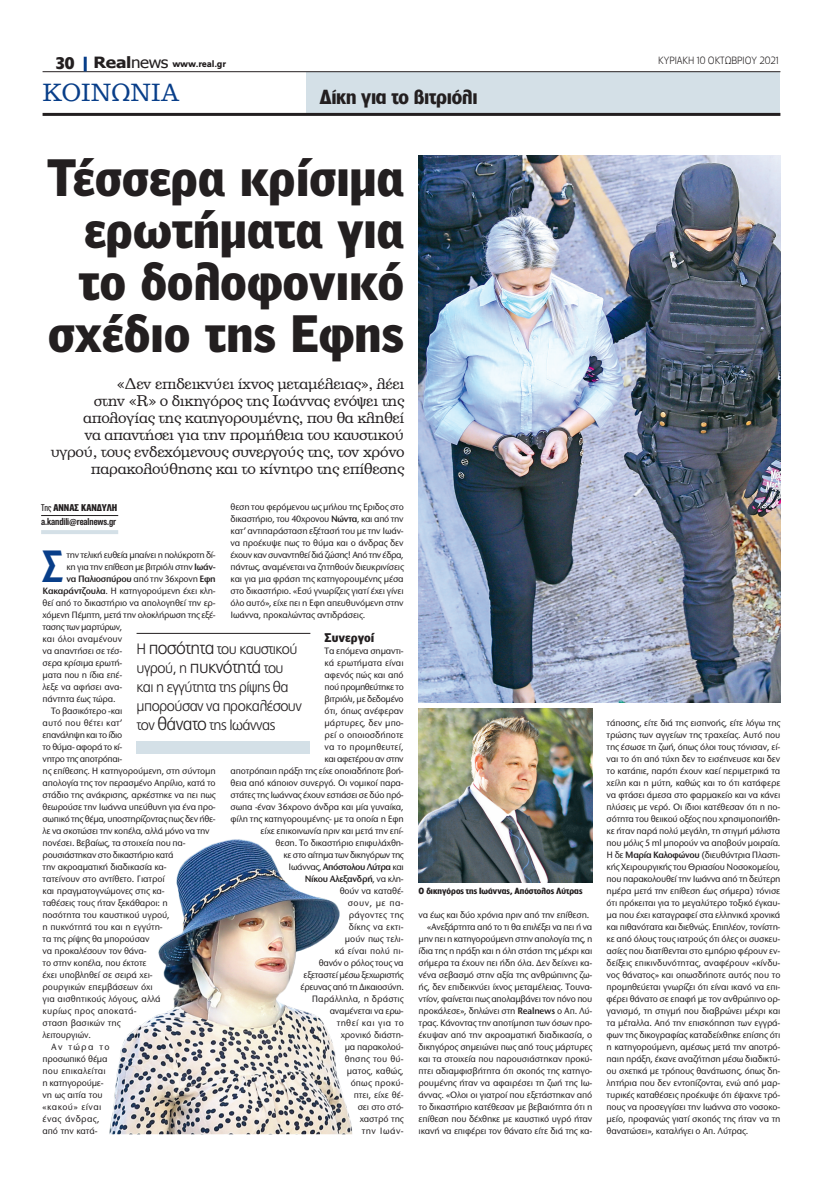
<style>
.page{position:relative;width:823px;height:1191px;background:#fff}
.page>*{position:absolute;margin:0;border:0;box-sizing:border-box;transform-origin:0 0}
.NEW_Titlos_55pt{font:900 50px "PF Bell Gothic Text";letter-spacing:-.01em;color:#231f20;scale:.96 1}
.NEW_keimeno{font:500 42px "PF Lounge";color:#083e89}
.t1{font:24px "PF Clarendon";color:#083e89;scale:.96 1}
.t2{font:700 19px "PF Lounge";color:#231f20}
.t3{font:700 16px "PF Lounge";color:#231f20}
.NEW_ypotitlos15pt{font:15px/17px "PF Clarendon";letter-spacing:-.02em;color:#231f20;text-align:right}
.NEW_motto_15pt{font:300 15px/19px "PF Catalog";letter-spacing:-.035em;color:#231f20}
.NEW_Mesotitlos{font:900 12px "PF Bell Gothic Text";letter-spacing:-.005em;color:#231f20}
.t4{font:300 10px "PF Lounge";letter-spacing:-.005em;color:#231f20;scale:.96 1}
.t5{font:700 10px "PF Akzidenz Text Cond";letter-spacing:-.01em;color:#231f20}
.t6{font:900 10px "PF Akzidenz Text Cond";letter-spacing:-.01em;color:#231f20}
.NEW_keimeno_esoxi{font:500 9.6px/12px "Stone Sans ITC Hel";letter-spacing:-.02em;color:#231f20;text-align:justify;scale:.96 1}
.NEW_keimeno-2{font:500 9.6px/12px "Stone Sans ITC Hel";letter-spacing:-.02em;color:#231f20;text-align:right;scale:.96 1}
.NEW_keimeno-3{font:500 9.6px "Stone Sans ITC Hel";letter-spacing:-.04em;color:#231f20;scale:.96 1}
.NEW_keimeno-4{font:600 9.6px "Stone Sans ITC Hel";letter-spacing:-.03em;color:#231f20;scale:.96 1}
.NEW_keimeno-5{font:500 9.6px "Stone Sans ITC Hel";letter-spacing:.01em;color:#231f20;scale:.96 1}
.vinieta{font:900 9px "PF Catalog";letter-spacing:-.02em;color:#231f20;scale:.96 1}
.NEW_Lezanta{font:700 8.3px "PF Lounge";letter-spacing:.005em;color:#231f20}
.s1{font-family:"Tahoma";font-weight:700;font-size:15.5px}
.s2{font-family:"Tahoma";font-weight:400;font-size:15.5px}
.s3{font-weight:600}
.s4{font-weight:400}
.s5{font-weight:500}
.s6{font-size:18px}
</style>
<div class="page">
<div style="left:306px;top:72px;width:474px;height:41px;background:#d4e0e7"></div>
<hr style="left:43px;top:71px;width:737px;height:1px;background:#231f20">
<hr style="left:43px;top:113px;width:737px;height:3px;background:#231f20">
<hr style="left:84px;top:57px;width:3px;height:14px;background:#083e89">
<hr style="left:41px;top:515px;width:77px;height:1px;background:#231f20">
<hr style="left:41px;top:530px;width:77px;height:4px;background:#d4e0e7">
<img style="left:418px;top:156px;width:362px;height:546px">
<img style="left:418px;top:708px;width:174px;height:174px">
<img style="left:109px;top:839px;width:244px;height:295px">
<div style="left:136px;top:741px;width:174px;height:12px;background:#d4e0e7"></div>
<hr style="left:136px;top:633px;width:174px;height:1px;background:#231f20">
<p class="vinieta" style="left:94px;top:59px;width:139px"><span class="s1">Real</span><span class="s2">news</span> www.real.gr</p>
<p class="t4" style="left:658px;top:55px;width:129px">ΚΥΡΙΑΚΗ 10 ΟΚΤΩΒΡΙΟΥ 2021</p>
<p class="t3" style="left:55px;top:54px;width:20px">30</p>
<h3 class="t1" style="left:43px;top:80px;width:144px">ΚΟΙΝΩΝΙΑ</h3>
<h3 class="t2" style="left:319px;top:86px;width:159px">Δίκη για το βιτριόλι</h3>
<p class="NEW_Titlos_55pt" style="left:47px;top:146px;width:374px">Τέσσερα κρίσιμα</p>
<p class="NEW_Titlos_55pt" style="left:84px;top:198px;width:335px">ερωτήματα για</p>
<p class="NEW_Titlos_55pt" style="left:78px;top:250px;width:341px">το δολοφονικό</p>
<p class="NEW_Titlos_55pt" style="left:48px;top:302px;width:372px">σχέδιο της Εφης</p>
<p class="NEW_ypotitlos15pt" style="left:51px;top:376px;width:355px">«Δεν επιδεικνύει ίχνος μεταμέλειας», λέει<br>στην «R» ο δικηγόρος της Ιωάννας ενόψει της απολογίας της κατηγορουμένης, που θα κληθεί<br>να απαντήσει για την προμήθεια του καυστικού υγρού, τους ενδεχόμενους συνεργούς της, τον χρόνο παρακολούθησης και το κίνητρο της επίθεσης</p>
<p class="NEW_keimeno_esoxi" style="left:230px;top:501px;width:182px">θεση του φερόμενου ως μήλου της Εριδος στο δικαστήριο, του 40χρονου <span class="s3">Νώντα</span>, και από την κατ’ αντιπαράσταση εξέτασή του με την Ιωάν&shy;να προέκυψε πως το θύμα και ο άνδρας δεν έχουν καν συναντηθεί διά ζώσης! Από την έδρα, πάντως, αναμένεται να ζητηθούν διευκρινίσεις και για μια φράση της κατηγορουμένης μέσα στο δικαστήριο. «Εσύ γνωρίζεις γιατί έχει γίνει όλο αυτό», είχε πει η Εφη απευθυνόμενη στην Ιωάννα, προκαλώντας αντιδράσεις.</p>
<p class="NEW_Mesotitlos" style="left:324px;top:630px;width:51px">Συνεργοί</p>
<p class="NEW_keimeno-2" style="left:230px;top:645px;width:182px">Τα επόμενα σημαντι-<br>κά ερωτήματα είναι<br>αφενός πώς και από<br>πού προμηθεύτηκε το<br>βιτριόλι, με δεδομένο<br>ότι, όπως ανέφεραν<br>μάρτυρες, δεν μπο-<br>ρεί ο οποιοσδήποτε<br>να το προμηθευτεί,<br>και αφετέρου αν στην<br>αποτρόπαιη πράξη της είχε οποιαδήποτε βοή&shy;θεια από κάποιον συνεργό. Οι νομικοί παρα&shy;στάτες της Ιωάννας έχουν εστιάσει σε δύο πρό&shy;σωπα -έναν 36χρονο άνδρα και μία γυναίκα, φίλη της κατηγορουμένης- με τα οποία η Εφη είχε επικοινωνία πριν και μετά την επί-<br>θεση. Το δικαστήριο επιφυλάχθη-<br>κε στο αίτημα των δικηγόρων της<br>Ιωάννας, <span class="s3">Απόστολου Λύτρα</span> και<br><span class="s3">Νίκου Αλεξανδρή</span>, να κλη-<br>θούν να καταθέ-<br>σουν, με πα-<br>ράγοντες της<br>δίκης να εκτι-<br>μούν πως τελι-<br>κά είναι πολύ πι-<br>θανόν ο ρόλος τους να<br>εξεταστεί μέσω ξεχωριστής<br>έρευνας από τη Δικαιοσύνη.<br>Παράλληλα, η δράστις<br>αναμένεται να ερω-<br>τηθεί και για το<br>χρονικό διάστη-<br>μα παρακολού-<br>θησης του θύ-<br>ματος, καθώς,<br>όπως προκύ-<br>πτει, είχε θέ-<br>σει στο στό-<br>χαστρό της<br>την Ιωάν-</p>
<p class="t6" style="left:41px;top:502px;width:78px"><span class="s4">Της</span> ΑΝΝΑΣ ΚΑΝΔΎΛΗ</p>
<p class="t5" style="left:41px;top:516px;width:76px">a.kandili@realnews.gr</p>
<p class="NEW_keimeno" style="left:43px;top:543px;width:22px">Σ</p>
<p class="NEW_keimeno-3" style="left:67px;top:549px;width:157px">την τελική ευθεία μπαίνει η πολύκροτη δί-</p>
<p class="NEW_keimeno-2" style="left:67px;top:561px;width:157px">κη για την επίθεση με βιτριόλι στην <span class="s3">Ιωάν-</span></p>
<p class="NEW_keimeno-4" style="left:67px;top:573px;width:157px">να Παλιοσπύρου <span class="s5">από την 36χρονη</span> Εφη</p>
<p class="NEW_keimeno-2" style="left:43px;top:585px;width:182px"><span class="s3">Κακαράντζουλα</span>. Η κατηγορούμενη έχει κλη-</p>
<p class="NEW_keimeno-2" style="left:43px;top:597px;width:182px">θεί από το δικαστήριο να απολογηθεί την ερ-</p>
<p class="NEW_keimeno-2" style="left:43px;top:609px;width:182px">χόμενη Πέμπτη, μετά την ολοκλήρωση της εξέ-</p>
<p class="NEW_keimeno-3" style="left:43px;top:621px;width:85px">τασης των μαρτύρων,</p>
<p class="NEW_keimeno-5" style="left:43px;top:633px;width:85px">και όλοι αναμένουν</p>
<p class="NEW_keimeno-2" style="left:43px;top:645px;width:85px">να απαντήσει σε τέσ-</p>
<p class="NEW_keimeno-2" style="left:43px;top:657px;width:85px">σερα κρίσιμα ερωτή-</p>
<p class="NEW_keimeno-2" style="left:43px;top:669px;width:85px">ματα που η ίδια επέ-</p>
<p class="NEW_keimeno-2" style="left:43px;top:681px;width:85px">λεξε να αφήσει ανα-</p>
<p class="NEW_keimeno-2" style="left:43px;top:693px;width:78px">πάντητα έως τώρα.</p>
<p class="NEW_keimeno_esoxi" style="left:43px;top:705px;width:182px;text-align:left;text-indent:9px">Το βασικότερο -και<br>αυτό που θέτει κατ’<br>επανάληψη και το ίδιο<br>το θύμα- αφορά το κί-<br>νητρο της αποτρόπαι-<br>ης επίθεσης. Η κατηγορούμενη, στη σύντομη απολογία της τον περασμένο Απρίλιο, κατά το στάδιο της ανάκρισης, αρκέστηκε να πει πως θεωρούσε την Ιωάννα υπεύθυνη για ένα προ&shy;σωπικό της θέμα, υποστηρίζοντας πως δεν ήθε&shy;λε να σκοτώσει την κοπέλα, αλλά μόνο να την πονέσει. Βεβαίως, τα στοιχεία που πα&shy;ρουσιάστηκαν στο δικαστήριο κατά<br>την ακροαματική διαδικασία κα-<br>τατείνουν στο αντίθετο. Γιατροί<br>και πραγματογνώμονες στις κα-<br>ταθέσεις τους ήταν ξεκάθαροι: η<br>ποσότητα του καυστικού υγρού,<br>η πυκνότητά του και η εγγύτη-<br>τα της ρίψης θα μπορούσαν<br>να προκαλέσουν τον θάνα-<br>το στην κοπέλα, που έκτοτε<br>έχει υποβληθεί σε σειρά χει-<br>ρουργικών επεμβάσεων όχι<br>για αισθητικούς λόγους, αλλά<br>κυρίως προς αποκατά-<br>σταση βασικών της<br>λειτουργιών.</p>
<p class="NEW_keimeno_esoxi" style="left:43px;top:1041px;width:71px;text-align:left;text-indent:9px">Αν τώρα το προσωπικό θέμα που επικαλείται η κατηγορούμε&shy;νη ως αιτία του «κακού» είναι ένας άνδρας, από την κατά-</p>
<p class="NEW_motto_15pt" style="left:136px;top:640px;width:167px">Η <span class="s6">ποσότητα</span> του καυστικού υγρού, η <span class="s6">πυκνότητά</span> του και η εγγύτητα της ρίψης θα μπορούσαν να προκαλέσουν τον <span class="s6">θάνατο</span> της Iωάννας</p>
<p class="NEW_Lezanta" style="left:418px;top:886px;width:165px">Ο δικηγόρος της Ιωάννας, Απόστολος Λύτρας</p>
<p class="NEW_keimeno-2" style="left:418px;top:909px;width:179px">να έως και δύο χρόνια πριν από την επίθεση.</p>
<p class="NEW_keimeno_esoxi" style="left:418px;top:921px;width:182px;text-indent:9px">«Ανεξάρτητα από το τι θα επιλέξει να πει ή να μην πει η κατηγορούμενη στην απολογία της, η ίδια της η πράξη και η όλη στάση της μέχρι και σήμερα τα έχουν πει ήδη όλα. Δεν δείχνει κα&shy;νένα σεβασμό στην αξία της ανθρώπινης ζω&shy;ής, δεν επιδεικνύει ίχνος μεταμέλειας. Τουνα&shy;ντίον, φαίνεται πως απολαμβάνει τον πόνο που προκάλεσε», δηλώνει στη <span class="s3">Realnews</span> ο Απ. Λύ&shy;τρας. Κάνοντας την αποτίμηση των όσων προ&shy;έκυψαν από την ακροαματική διαδικασία, ο δικηγόρος σημειώνει πως από τους μάρτυρες και τα στοιχεία που παρουσιάστηκαν προκύ&shy;πτει αδιαμφισβήτητα ότι σκοπός της κατηγο&shy;ρουμένης ήταν να αφαιρέσει τη ζωή της Ιω&shy;άννας. «Ολοι οι γιατροί που εξετάστηκαν από το δικαστήριο κατέθεσαν με βεβαιότητα ότι η επίθεση που δέχθηκε με καυστικό υγρό ήταν ικανή να επιφέρει τον θάνατο είτε διά της κα-</p>
<p class="NEW_keimeno_esoxi" style="left:606px;top:717px;width:182px">τάποσης, είτε διά της εισπνοής, είτε λόγω της τρώσης των αγγείων της τραχείας. Αυτό που της έσωσε τη ζωή, όπως όλοι τους τόνισαν, εί&shy;ναι το ότι από τύχη δεν το εισέπνευσε και δεν το κατάπιε, παρότι έχουν καεί περιμετρικά τα χείλη και η μύτη, καθώς και το ότι κατάφερε να φτάσει άμεσα στο φαρμακείο και να κάνει πλύσεις με νερό. Οι ίδιοι κατέθεσαν ότι η πο&shy;σότητα του θειικού οξέος που χρησιμοποιήθη&shy;κε ήταν παρά πολύ μεγάλη, τη στιγμή μάλιστα που μόλις 5 ml μπορούν να αποβούν μοιραία.<br>Η δε <span class="s3">Μαρία Καλοφώνου</span> (διευθύντρια Πλαστι&shy;κής Χειρουργικής του Θριασίου Νοσοκομείου, που παρακολουθεί την Ιωάννα από τη δεύτερη ημέρα μετά την επίθεση έως σήμερα) τόνισε ότι πρόκειται για το μεγαλύτερο τοξικό έγκαυ&shy;μα που έχει καταγραφεί στα ελληνικά χρονικά και πιθανότατα και διεθνώς. Επιπλέον, τονίστη&shy;κε από όλους τους ιατρούς ότι όλες οι συσκευ&shy;ασίες που διατίθενται στο εμπόριο φέρουν εν&shy;δείξεις επικινδυνότητας, αναφέρουν «κίνδυ&shy;νος θάνατος» και οπωσδήποτε αυτός που το προμηθεύεται γνωρίζει ότι είναι ικανό να επι&shy;φέρει θάνατο σε επαφή με τον ανθρώπινο ορ&shy;γανισμό, τη στιγμή που διαβρώνει μέχρι και τα μέταλλα. Από την επισκόπηση των εγγρά&shy;φων της δικογραφίας καταδείχθηκε επίσης ότι η κατηγορούμενη, αμέσως μετά την αποτρό&shy;παιη πράξη, έκανε αναζήτηση μέσω διαδικτύ&shy;ου σχετικά με τρόπους θανάτωσης, όπως δη&shy;λητήρια που δεν εντοπίζονται, ενώ από μαρ&shy;τυρικές καταθέσεις προέκυψε ότι έψαχνε τρό&shy;πους να προσεγγίσει την Ιωάννα στο νοσοκο&shy;μείο, προφανώς γιατί σκοπός της ήταν να τη θανατώσει», καταλήγει ο Απ. Λύτρας.</p>
</div>
